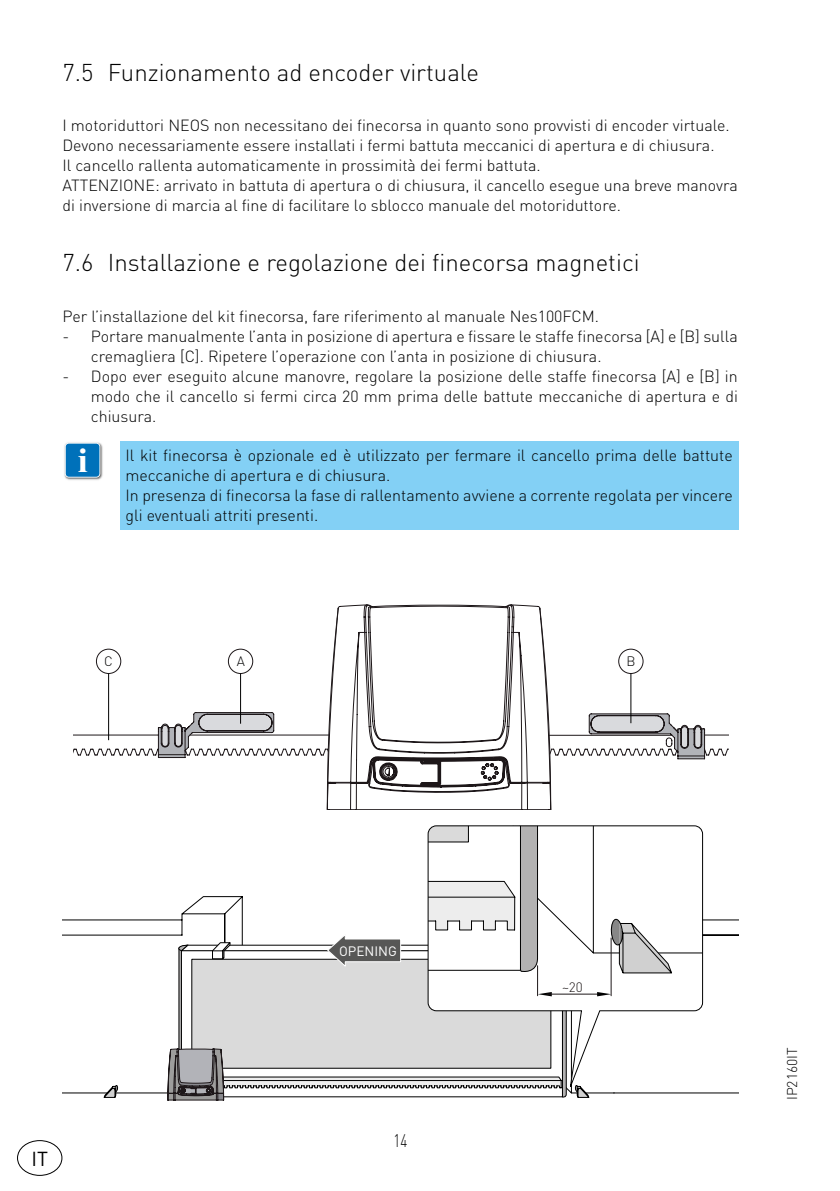
<style>
.page{position:relative;width:840px;height:1191px;background:#fff}
.page>*{position:absolute;margin:0;border:0;box-sizing:border-box;transform-origin:0 0}
.t1{font:300 24px "DIN Pro";color:#000}
.t2{font:20px "DIN Pro";color:#000}
.t3{font:300 18px "DIN Pro";color:#000;scale:.75 1}
.t4{font:300 16px/20px "DIN Pro";color:#000}
.t5{font:300 14px "DIN Pro";color:#000}
.t6{font:13.6px "DIN Pro";color:#fff}
.t7{font:300 13.6px "DIN Pro";color:#1d1718}
.t8{font:300 13.6px "DIN Pro";color:#000}
.s1{font-family:"Times New Roman";font-weight:700;font-size:35px;color:#fff}
</style>
<div class="page">
<div style="left:17px;top:1140px;width:45px;height:35px;border:1px solid #000;border-radius:50%"></div>
<img style="left:64px;top:442px;width:39px;height:38px">
<svg style="left:65px;top:443px;width:35px;height:34px"></svg>
<div style="left:120px;top:441px;width:618px;height:88px;background:#83d0f5"></div>
<svg style="left:62px;top:826px;width:676px;height:274px"></svg>
<svg style="left:74px;top:712px;width:654px;height:48px"></svg>
<svg style="left:327px;top:712px;width:223px;height:98px"></svg>
<svg style="left:329px;top:604px;width:343px;height:182px"></svg>
<div style="left:228px;top:649px;width:25px;height:24px;border:1px solid #1d1719;border-radius:50%"></div>
<div style="left:618px;top:649px;width:25px;height:24px;border:1px solid #1d1719;border-radius:50%"></div>
<div style="left:96px;top:649px;width:25px;height:24px;border:1px solid #1d1719;border-radius:50%"></div>
<hr style="left:108px;top:673px;width:1px;height:67px;background:#000">
<hr style="left:240px;top:673px;width:1px;height:50px;background:#000">
<hr style="left:630px;top:673px;width:1px;height:50px;background:#000">
<h1 class="t1" style="left:62px;top:54px;width:418px">7.5 Funzionamento ad encoder virtuale</h1>
<p class="t4" style="left:62px;top:114px;width:676px">I motoriduttori NEOS non necessitano dei finecorsa in quanto sono provvisti di encoder virtuale.<br>Devono necessariamente essere installati i fermi battuta meccanici di apertura e di chiusura.<br>Il cancello rallenta automaticamente in prossimità dei fermi battuta.<br>ATTENZIONE: arrivato in battuta di apertura o di chiusura, il cancello esegue una breve manovra di inversione di marcia al fine di facilitare lo sblocco manuale del motoriduttore.</p>
<h1 class="t1" style="left:62px;top:244px;width:578px">7.6 Installazione e regolazione dei finecorsa magnetici</h1>
<p class="t4" style="left:62px;top:305px;width:538px">Per l’installazione del kit finecorsa, fare riferimento al manuale Nes100FCM.</p>
<p class="t4" style="left:91px;top:325px;width:648px;text-indent:-28px">- Portare manualmente l’anta in posizione di apertura e fissare le staffe finecorsa [A] e [B] sulla cremagliera [C]. Ripetere l’operazione con l’anta in posizione di chiusura.</p>
<p class="t4" style="left:91px;top:365px;width:648px;text-align:justify;text-indent:-28px">- Dopo ever eseguito alcune manovre, regolare la posizione delle staffe finecorsa [A] e [B] in modo che il cancello si fermi circa 20 mm prima delle battute meccaniche di apertura e di chiusura.</p>
<p class="t4" style="left:125px;top:444px;width:608px;text-indent:-48px"><span class="s1">i</span> Il kit finecorsa è opzionale ed è utilizzato per fermare il cancello prima delle battute meccaniche di apertura e di chiusura.<br>In presenza di finecorsa la fase di rallentamento avviene a corrente regolata per vincere gli eventuali attriti presenti.</p>
<p class="t8" style="left:104px;top:651px;width:10px">C</p>
<p class="t8" style="left:236px;top:651px;width:10px">A</p>
<p class="t8" style="left:626px;top:651px;width:11px">B</p>
<p class="t2" style="left:31px;top:1144px;width:18px">IT</p>
<p class="t6" style="left:339px;top:941px;width:59px">OPENING</p>
<p class="t3" style="left:393px;top:1126px;width:20px">14</p>
<p class="t7" style="left:561px;top:977px;width:22px">~20</p>
<p class="t5" style="left:780px;top:1100px;width:54px;rotate:-90deg">IP2160IT</p>
</div>
